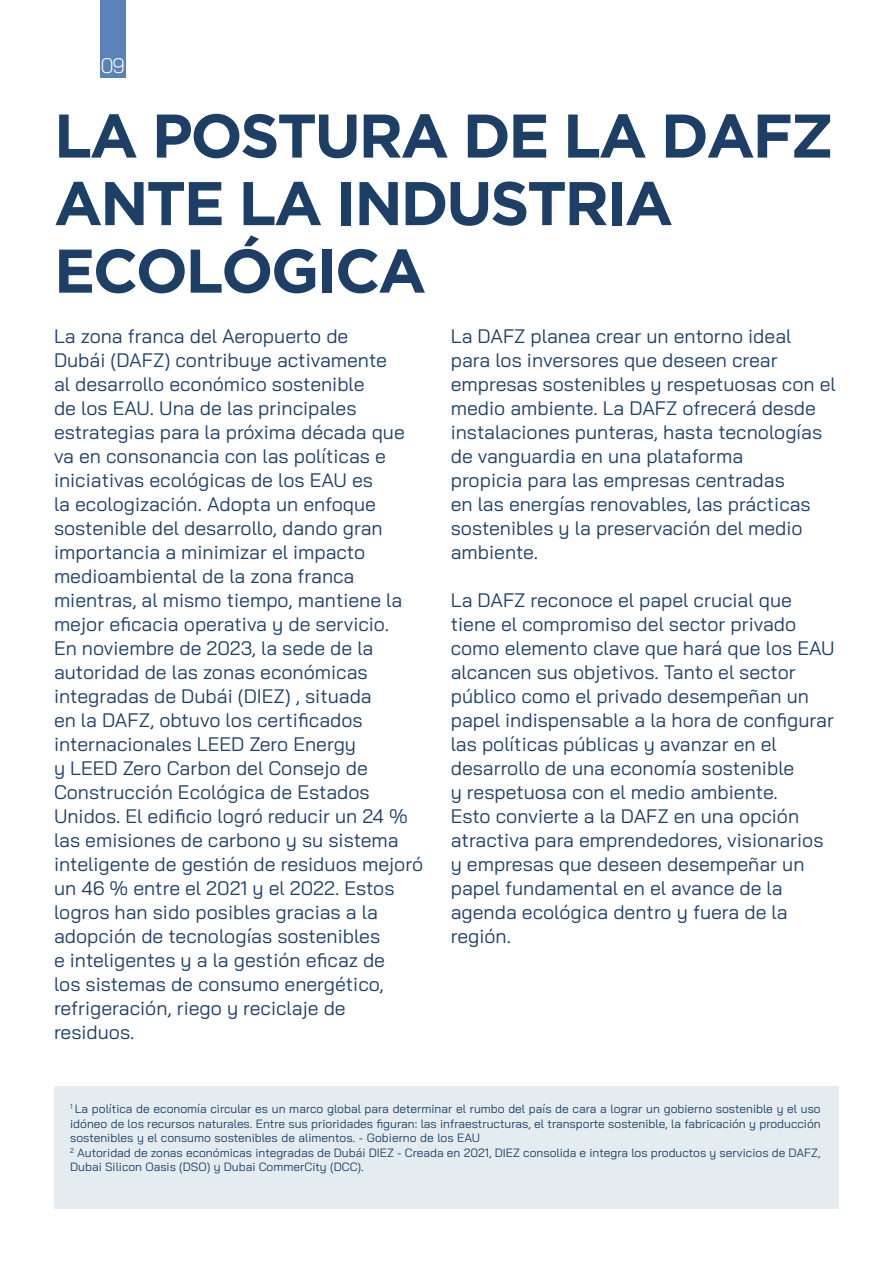
<style>
.page{position:relative;width:893px;height:1263px;background:#fff}
.page>*{position:absolute;margin:0;border:0;box-sizing:border-box;transform-origin:0 0}
.t1{font:700 61.5px/67.5px "Gotham";letter-spacing:-.04em;color:#1d3f66}
.t2{font:300 21px "Bai Jamjuree";color:#fff}
.t3{font:19.5px/24px "Bai Jamjuree";color:#1d3f66}
.t4{font:12px/14.4px "Bai Jamjuree";color:#1d3f66}
.t5{font:7.05px "Bai Jamjuree";color:#1d3f66}
</style>
<div class="page">
<div style="left:100px;top:0;width:26px;height:78px;background:#5b82b8"></div>
<div style="left:54px;top:1087px;width:785px;height:122px;background:#e4ecef"></div>
<p class="t2" style="left:100px;top:48px;width:26px">09</p>
<h1 class="t1" style="left:54px;top:100px;width:781px">LA POSTURA DE LA DAFZ<br>ANTE LA INDUSTRIA<br>ECOLÓGICA</h1>
<p class="t3" style="left:54px;top:324px;width:371px">La zona franca del Aeropuerto de<br>Dubái (DAFZ) contribuye activamente<br>al desarrollo económico sostenible<br>de los EAU. Una de las principales estrategias para la próxima década que va en consonancia con las políticas e iniciativas ecológicas de los EAU es<br>la ecologización. Adopta un enfoque sostenible del desarrollo, dando gran importancia a minimizar el impacto medioambiental de la zona franca mientras, al mismo tiempo, mantiene la mejor eficacia operativa y de servicio.<br>En noviembre de 2023, la sede de la autoridad de las zonas económicas integradas de Dubái (DIEZ ,) situada<br>en la DAFZ, obtuvo los certificados internacionales LEED Zero Energy<br>y LEED Zero Carbon del Consejo de Construcción Ecológica de Estados Unidos. El edificio logró reducir un 24 % las emisiones de carbono y su sistema inteligente de gestión de residuos mejoró un 46 % entre el 2021 y el 2022. Estos logros han sido posibles gracias laa adopción de tecnologías sostenibles<br>e inteligentes laay gestión eficaz de<br>los sistemas de consumo energético, refrigeración, riego y reciclaje de residuos.</p>
<p class="t3" style="left:451px;top:324px;width:386px">La DAFZ planea crear un entorno ideal para los inversores que deseen crear empresas sostenibles y respetuosas con el medio ambiente. La DAFZ ofrecerá desde instalaciones punteras, hasta tecnologías de vanguardia en una plataforma<br>propicia para las empresas centradas<br>en las energías renovables, las prácticas sostenibles lay preservación del medio ambiente.</p>
<p class="t3" style="left:451px;top:588px;width:385px">La DAFZ reconoce el papel crucial que tiene el compromiso del sector privado como elemento clave que hará que los EAU alcancen sus objetivos. Tanto el sector público como el privado desempeñan un papel indispensable laa hora de configurar las políticas públicas y avanzar en el desarrollo de una economía sostenible<br>y respetuosa con el medio ambiente.<br>Esto convierte laa DAFZ en una opción atractiva para emprendedores, visionarios y empresas que deseen desempeñar un papel fundamental en el avance de la agenda ecológica dentro y fuera de la región.</p>
<p class="t4" style="left:75px;top:1102px;width:747px">La política de economía circular es un marco global para determinar el rumbo del país de cara a lograr un gobierno sostenible y el uso</p>
<p class="t5" style="left:70px;top:1101px;width:4px">1</p>
<p class="t4" style="left:70px;top:1116px;width:752px">idóneo de los recursos naturales. Entre sus prioridades figuran: las infraestructuras, el transporte sostenible la, fabricación y producción sostenibles y el consumo sostenibles de alimentos -. Gobierno de los EAU</p>
<p class="t5" style="left:70px;top:1144px;width:5px">2</p>
<p class="t4" style="left:70px;top:1145px;width:752px;text-indent:7px">Autoridad de zonas económicas integradas de Dubái DIEZ - Creada en 2021, DIEZ consolida e integra los productos y servicios de DAFZ,<br>Dubai Silicon Oasis (DSO y) Dubai CommerCity (DCC .(</p>
</div>
